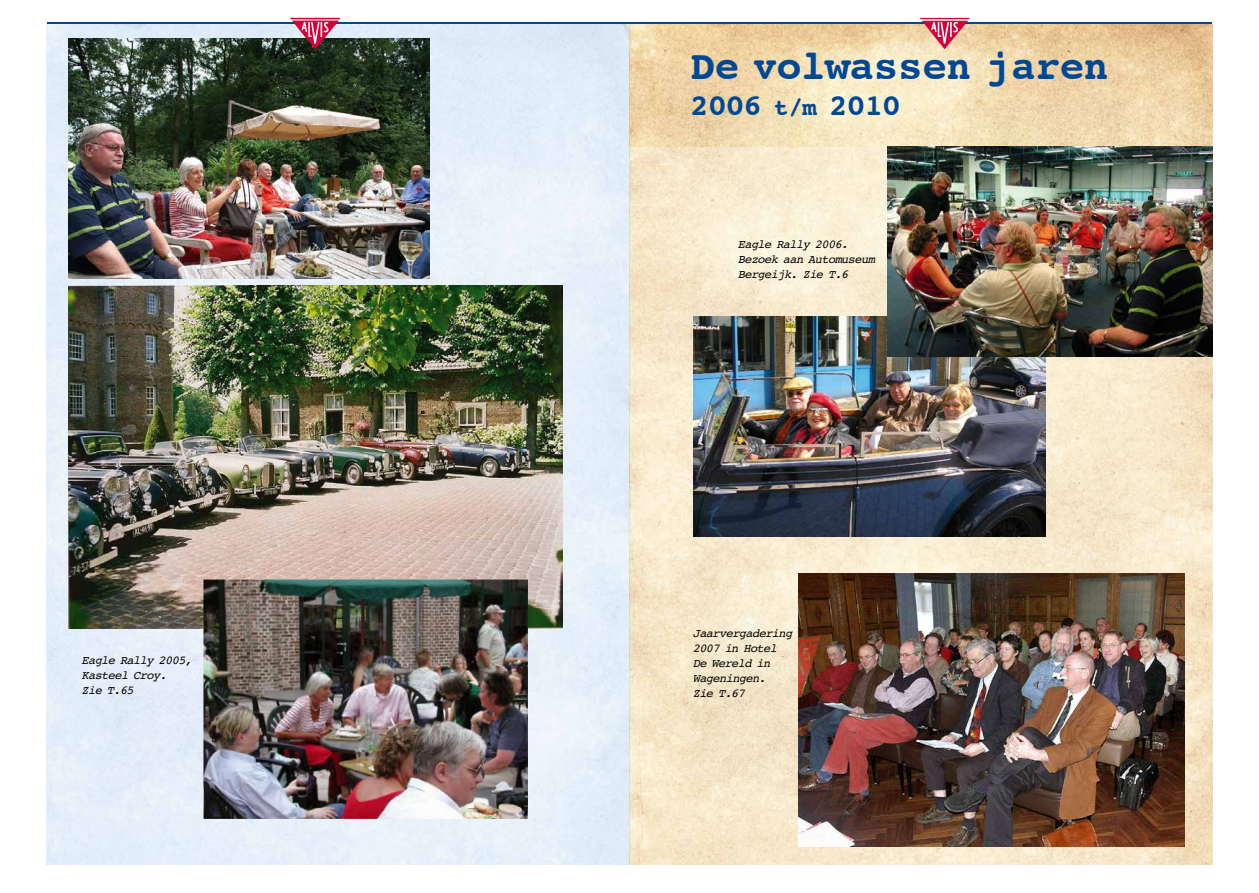
<style>
.page{position:relative;width:1259px;height:893px;background:#fff}
.page>*{position:absolute;margin:0;border:0;box-sizing:border-box;transform-origin:0 0}
.t1{font:700 41.1px "Courier";letter-spacing:-.01em;color:#004895}
.t2{font:700 30px "Courier";letter-spacing:-.01em;color:#004895}
.t3{font:italic 12px/15px "Courier";letter-spacing:-.05em;color:#000}
.s1{font-size:24px}
</style>
<div class="page">
<img style="left:47px;top:24px;width:1165px;height:840px">
<hr style="left:629px;top:23px;width:583px;height:1px;background:#004895">
<svg style="left:919px;top:18px;width:51px;height:31px;background:#e69091"></svg>
<img style="left:629px;top:23px;width:1px;height:841px">
<img style="left:629px;top:23px;width:1px;height:124px">
<hr style="left:47px;top:23px;width:582px;height:1px;background:#004895">
<img style="left:68px;top:286px;width:495px;height:342px">
<img style="left:203px;top:579px;width:325px;height:240px">
<img style="left:68px;top:38px;width:361px;height:241px">
<svg style="left:290px;top:18px;width:50px;height:31px;background:#a55d71"></svg>
<img style="left:693px;top:317px;width:352px;height:219px">
<img style="left:888px;top:147px;width:324px;height:210px">
<img style="left:799px;top:573px;width:385px;height:273px">
<p class="t3" style="left:81px;top:652px;width:112px">Eagle Rally 2005,<br>Kasteel Croy.<br>Zie T.65</p>
<h1 class="t1" style="left:690px;top:33px;width:419px">De volwassen jaren</h1>
<h2 class="t2" style="left:690px;top:82px;width:211px">2006 <span class="s1">t/m</span> 2010</h2>
<p class="t3" style="left:738px;top:236px;width:139px">Eagle Rally 2006.<br>Bezoek aan Automuseum<br>Bergeijk. Zie T.6</p>
<p class="t3" style="left:693px;top:626px;width:101px">Jaarvergadering<br>2007 in Hotel<br>De Wereld in<br>Wageningen.<br>Zie T.67</p>
</div>
